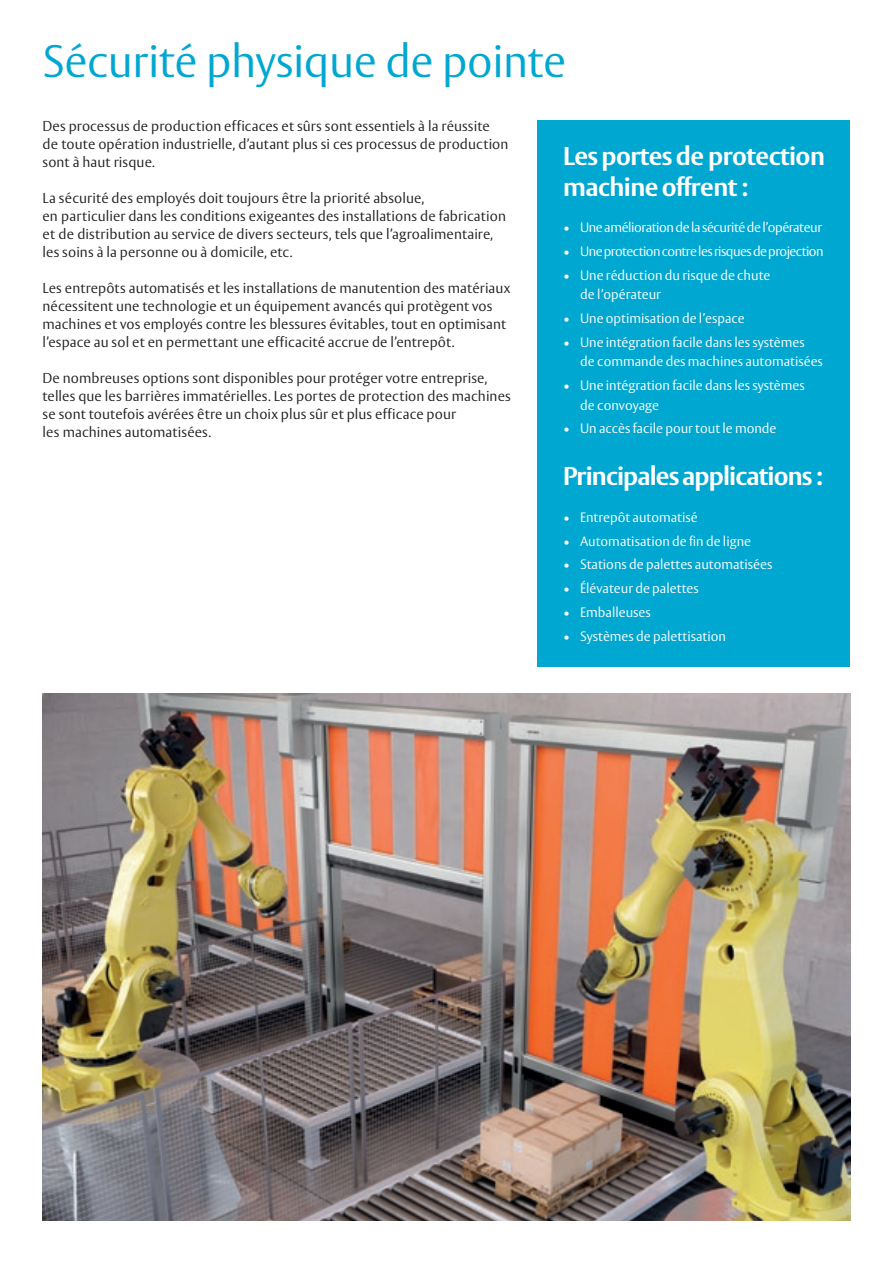
<style>
.page{position:relative;width:893px;height:1263px;background:#fff}
.page>*{position:absolute;margin:0;border:0;box-sizing:border-box;transform-origin:0 0}
.t1{font:300 45px "ASSA Vesta";letter-spacing:-.01em;color:#00a7d1}
.t2{font:700 25.5px/30.6px "ASSA Vesta";letter-spacing:-.02em;color:#fff}
.t3{font:300 14.25px/18px "ASSA Vesta";letter-spacing:.005em;color:#231f20}
.t4{font:300 13.5px/19.5px "ASSA Vesta";color:#fff}
.t5{font:300 13.5px "ASSA Vesta";letter-spacing:-.04em;color:#fff}
.t6{font:300 13.5px "ASSA Vesta";letter-spacing:-.03em;color:#fff}
</style>
<div class="page">
<div style="left:537px;top:120px;width:313px;height:546px;background:#00a7d1"></div>
<img style="left:43px;top:693px;width:807px;height:527px">
<h1 class="t1" style="left:43px;top:35px;width:525px">Sécurité physique de pointe</h1>
<p class="t3" style="left:43px;top:118px;width:467px">Des processus de production efficaces et sûrs sont essentiels à la réussite de toute opération industrielle, d’autant plus si ces processus de production sont à haut risque.</p>
<p class="t3" style="left:43px;top:190px;width:465px">La sécurité des employés doit toujours être la priorité absolue,<br>en particulier dans les conditions exigeantes des installations de fabrication et de distribution au service de divers secteurs, tels que l’agroalimentaire, les soins à la personne ou à domicile, etc.</p>
<p class="t3" style="left:43px;top:280px;width:469px">Les entrepôts automatisés et les installations de manutention des matériaux nécessitent une technologie et un équipement avancés qui protègent vos machines et vos employés contre les blessures évitables, tout en optimisant l’espace au sol et en permettant une efficacité accrue de l’entrepôt.</p>
<p class="t3" style="left:43px;top:370px;width:470px">De nombreuses options sont disponibles pour protéger votre entreprise, telles que les barrières immatérielles. Les portes de protection des machines se sont toutefois avérées être un choix plus sûr et plus efficace pour<br>les machines automatisées.</p>
<h2 class="t2" style="left:563px;top:142px;width:263px">Les portes de protection machine offrent :</h2>
<p class="t6" style="left:563px;top:219px;width:261px">• Une amélioration de la sécurité de l’opérateur</p>
<p class="t5" style="left:563px;top:243px;width:262px">• Une protection contre les risques de projection</p>
<p class="t4" style="left:580px;top:266px;width:192px;text-indent:-17px">• Une réduction du risque de chute de l’opérateur</p>
<p class="t4" style="left:563px;top:309px;width:183px">• Une optimisation de l’espace</p>
<p class="t4" style="left:580px;top:333px;width:244px;text-indent:-17px">• Une intégration facile dans les systèmes<br>de commande des machines automatisées</p>
<p class="t4" style="left:580px;top:376px;width:226px;text-indent:-17px">• Une intégration facile dans les systèmes de convoyage</p>
<p class="t4" style="left:563px;top:419px;width:215px">• Un accès facile pour tout le monde</p>
<h2 class="t2" style="left:563px;top:462px;width:261px">Principales applications :</h2>
<p class="t4" style="left:563px;top:508px;width:136px">• Entrepôt automatisé</p>
<p class="t4" style="left:563px;top:532px;width:190px">• Automatisation de fin de ligne</p>
<p class="t4" style="left:563px;top:556px;width:211px">• Stations de palettes automatisées</p>
<p class="t4" style="left:563px;top:579px;width:137px">• Élévateur de palettes</p>
<p class="t4" style="left:563px;top:603px;width:89px">• Emballeuses</p>
<p class="t4" style="left:563px;top:627px;width:164px">• Systèmes de palettisation</p>
</div>
